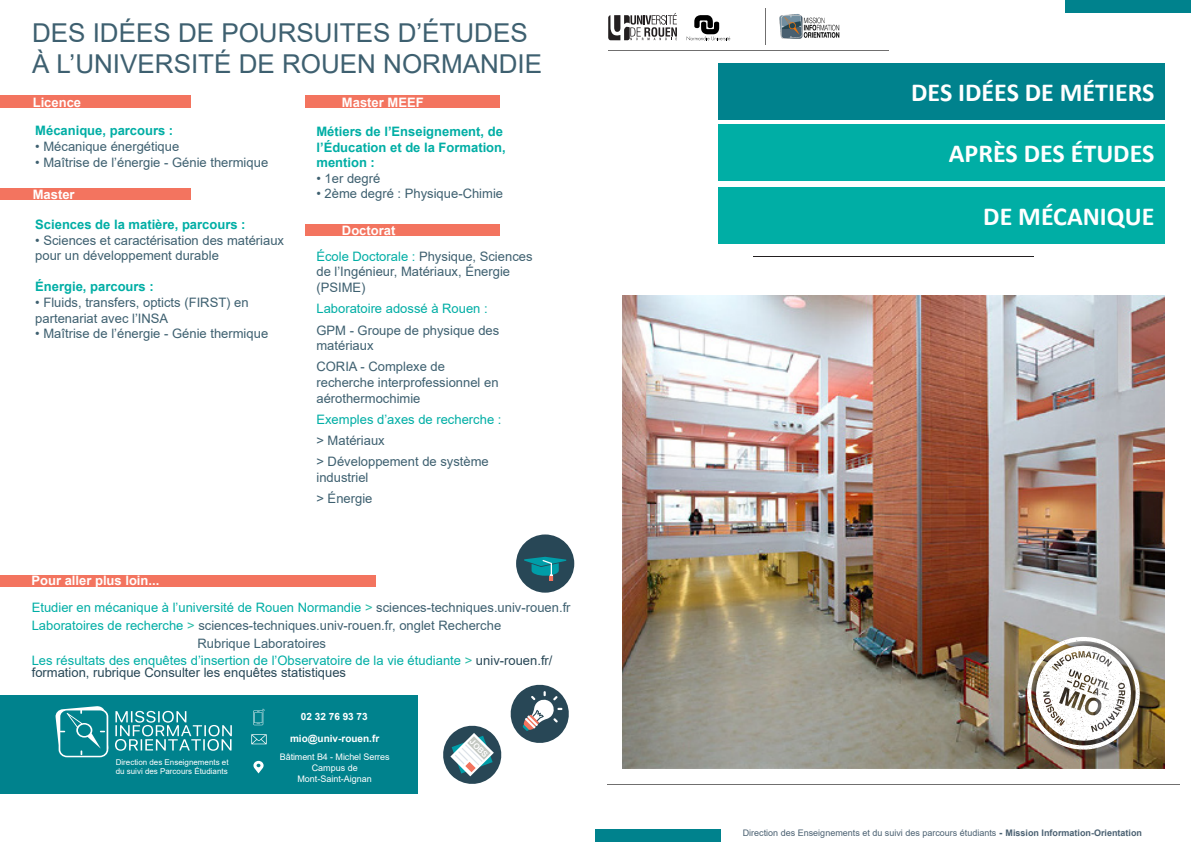
<style>
.page{position:relative;width:1191px;height:842px;background:#fff}
.page>*{position:absolute;margin:0;border:0;box-sizing:border-box;transform-origin:0 0}
.t1{font:26px "Arial";color:#3e6070}
.t2{font:700 26px "Calibri";color:#fff}
.t3{font:13px/15.6px "Arial";color:#3e6070}
.t4{font:13px/12px "Arial";color:#00aea5}
.t5{font:700 13px "Arial";color:#00aea5}
.t6{font:700 13px "Arial";color:#fff}
.t7{font:700 10px "Arial";color:#fff}
.t8{font:9px "Arial";color:#4b6172}
.t9{font:9px "Arial";letter-spacing:-.005em;color:#fff}
.t10{font:8px/8.8px "Arial";color:#fff}
.t11{font:7.9px "Arial Rounded MT Bold";color:#fff}
.s1{color:#00aea5}
.s2{color:#2abca8}
.s3{color:#3e6070}
.s4{color:#284756}
.s5{font-weight:900}
.s6{font-weight:700}
</style>
<div class="page">
<svg style="left:608px;top:13px;width:69px;height:27px"></svg>
<svg style="left:686px;top:15px;width:44px;height:25px"></svg>
<hr style="left:765px;top:8px;width:1px;height:37px;background:#706f6f">
<hr style="left:608px;top:50px;width:280px;height:1px;background:#706f6f">
<hr style="left:607px;top:784px;width:572px;height:1px;background:#706f6f">
<div style="left:1066px;top:0;width:125px;height:13px;background:#00828d"></div>
<div style="left:595px;top:829px;width:125px;height:13px;background:#00828d"></div>
<div style="left:718px;top:63px;width:446px;height:56px;background:#00828d"></div>
<div style="left:718px;top:124px;width:446px;height:57px;background:#00aea5"></div>
<div style="left:718px;top:187px;width:446px;height:56px;background:#00aea5"></div>
<hr style="left:753px;top:256px;width:280px;height:1px;background:#231f20">
<img style="left:622px;top:295px;width:542px;height:473px">
<img style="left:779px;top:14px;width:61px;height:25px">
<div style="left:1028px;top:638px;width:124px;height:124px;background:#231f20;opacity:.75"></div>
<img style="left:1027px;top:636px;width:113px;height:114px">
<svg style="left:443px;top:684px;width:126px;height:100px"></svg>
<div style="left:516px;top:534px;width:58px;height:59px;background:#284756;border-radius:50%"></div>
<svg style="left:524px;top:557px;width:42px;height:24px"></svg>
<div style="left:0;top:695px;width:417px;height:98px;background:#00828d"></div>
<svg style="left:55px;top:706px;width:177px;height:51px"></svg>
<svg style="left:253px;top:761px;width:11px;height:12px"></svg>
<svg style="left:251px;top:734px;width:16px;height:10px"></svg>
<svg style="left:253px;top:709px;width:12px;height:16px"></svg>
<div style="left:0;top:95px;width:190px;height:13px;background:#f3745f"></div>
<div style="left:0;top:188px;width:190px;height:12px;background:#f3745f"></div>
<div style="left:305px;top:224px;width:194px;height:12px;background:#f3745f"></div>
<div style="left:0;top:575px;width:375px;height:12px;background:#f3745f"></div>
<div style="left:305px;top:95px;width:194px;height:13px;background:#f3745f"></div>
<p class="t1" style="left:32px;top:15px;width:497px">DES IDÉES DE POURSUITES D’ÉTUDES</p>
<p class="t1" style="left:32px;top:46px;width:511px">À L’UNIVERSITÉ DE ROUEN NORMANDIE</p>
<p class="t6" style="left:33px;top:93px;width:50px">Licence</p>
<p class="t5" style="left:35px;top:122px;width:139px">Mécanique, parcours :</p>
<p class="t3" style="left:35px;top:138px;width:146px">• Mécanique énergétique</p>
<p class="t3" style="left:35px;top:154px;width:234px">• Maîtrise de l’énergie - Génie thermique</p>
<p class="t6" style="left:33px;top:185px;width:43px">Master</p>
<p class="t5" style="left:35px;top:215px;width:212px">Sciences de la matière, parcours :</p>
<p class="t3" style="left:35px;top:232px;width:250px">• Sciences et caractérisation des matériaux pour un développement durable</p>
<p class="t5" style="left:35px;top:278px;width:120px">Énergie, parcours :</p>
<p class="t3" style="left:35px;top:294px;width:215px">• Fluids, transfers, opticts (FIRST) en partenariat avec l’INSA</p>
<p class="t3" style="left:35px;top:326px;width:234px">• Maîtrise de l’énergie - Génie thermique</p>
<p class="t6" style="left:31px;top:572px;width:129px">Pour aller plus loin...</p>
<p class="t6" style="left:342px;top:93px;width:83px">Master MEEF</p>
<p class="t5" style="left:316px;top:122px;width:188px">Métiers de l’Enseignement, de</p>
<p class="t5" style="left:316px;top:138px;width:191px">l’Éducation et de la Formation,</p>
<p class="t5" style="left:316px;top:153px;width:60px">mention :</p>
<p class="t3" style="left:316px;top:170px;width:65px">• 1er degré</p>
<p class="t3" style="left:316px;top:186px;width:188px">• 2ème degré : Physique-Chimie</p>
<p class="t6" style="left:342px;top:221px;width:55px">Doctorat</p>
<p class="t3" style="left:316px;top:248px;width:218px"><span class="s1">École Doctorale :</span> Physique, Sciences de l’Ingénieur, Matériaux, Énergie (PSIME)</p>
<p class="t4" style="left:316px;top:303px;width:173px">Laboratoire adossé à Rouen :</p>
<p class="t3" style="left:316px;top:322px;width:184px">GPM - Groupe de physique des matériaux</p>
<p class="t3" style="left:316px;top:359px;width:184px">CORIA - Complexe de recherche interprofessionnel en aérothermochimie</p>
<p class="t4" style="left:316px;top:413px;width:186px">Exemples d’axes de recherche :</p>
<p class="t3" style="left:316px;top:433px;width:70px">&gt; Matériaux</p>
<p class="t3" style="left:316px;top:454px;width:174px">&gt; Développement de système industriel</p>
<p class="t3" style="left:316px;top:491px;width:58px">&gt; Énergie</p>
<p class="t4" style="left:32px;top:602px;width:540px">Etudier en mécanique à l’université de Rouen Normandie <span class="s2">&gt;</span> <span class="s3">sciences-techniques.univ-rouen.fr</span></p>
<p class="t3" style="left:32px;top:617px;width:471px"><span class="s1">Laboratoires de recherche</span> <span class="s2">&gt;</span> sciences-techniques.univ-rouen.fr, onglet Recherche</p>
<p class="t3" style="left:197px;top:635px;width:130px">Rubrique Laboratoires</p>
<p class="t4" style="left:32px;top:655px;width:522px">Les résultats des enquêtes d’insertion de l’Observatoire de la vie étudiante <span class="s2">&gt;</span> <span class="s4">univ-rouen.fr/ formation, rubrique Consulter les enquêtes statistiques</span></p>
<p class="t10" style="left:116px;top:758px;width:114px">Direction des Enseignements et du suivi des Parcours Étudiants</p>
<p class="t7" style="left:301px;top:709px;width:68px">02 32 76 93 73</p>
<p class="t7" style="left:290px;top:732px;width:91px">mio@univ-rouen.fr</p>
<p class="t9" style="left:280px;top:751px;width:111px">Bâtiment B4 - Michel Serres</p>
<p class="t9" style="left:312px;top:761px;width:48px">Campus de</p>
<p class="t9" style="left:297px;top:772px;width:76px">Mont-Saint-Aignan</p>
<p class="t11" style="left:474px;top:737px;width:23px;rotate:45deg">JOBS</p>
<p class="t2" style="left:911px;top:74px;width:245px">DES IDÉES DE MÉTIERS</p>
<p class="t2" style="left:949px;top:135px;width:207px">APRÈS DES ÉTUDES</p>
<p class="t2" style="left:983px;top:198px;width:173px">DE MÉCANIQUE</p>
<p class="t8" style="left:742px;top:826px;width:401px">Direction des Enseignements et du suivi des parcours étudiants <span class="s5">-</span> <span class="s6">Mission Information-Orientation</span></p>
</div>
